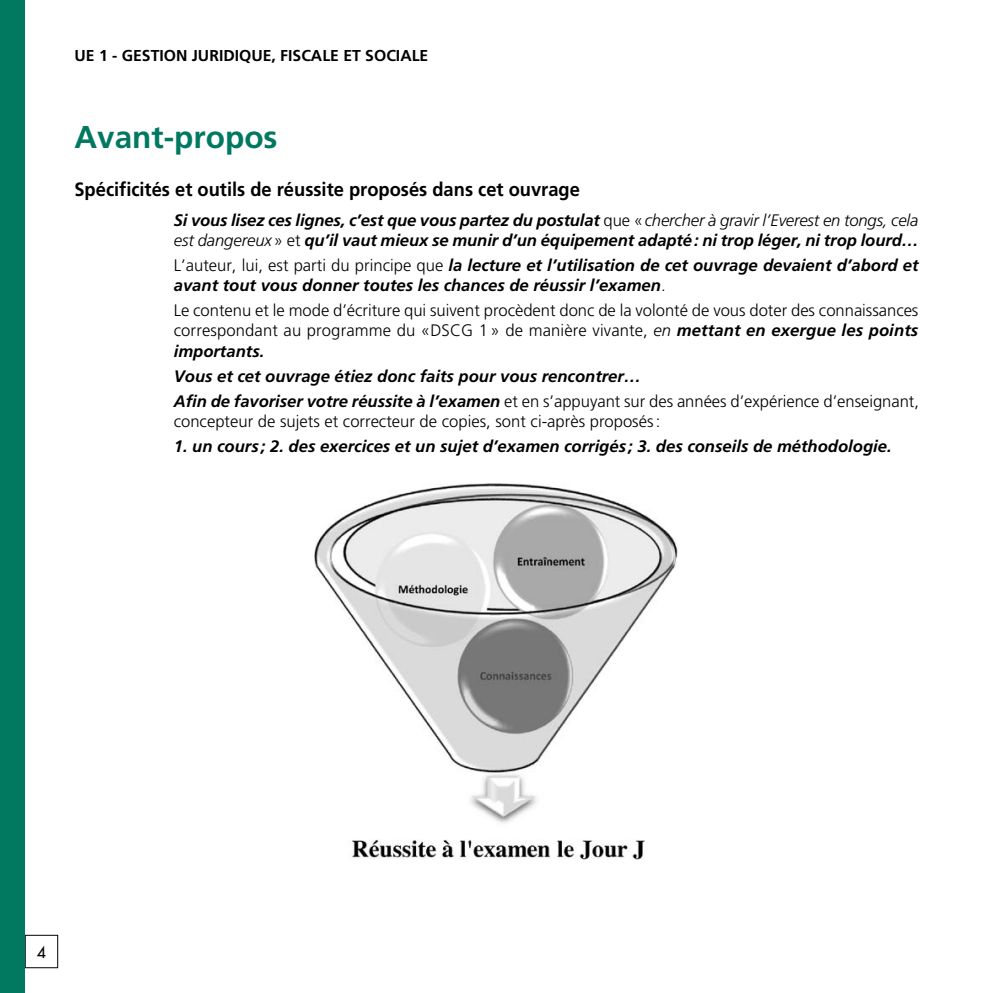
<style>
.page{position:relative;width:993px;height:993px;background:#fff}
.page>*{position:absolute;margin:0;border:0;box-sizing:border-box;transform-origin:0 0}
.t1{font:700 31.5px "Frutiger LT Std";color:#007960}
.t2{font:700 19.25px "Frutiger LT Std";color:#000;scale:.95 1}
.t3{font:italic 700 16.62px/20.1px "Frutiger LT Std";color:#000}
.t4{font:300 16.62px/20.1px "Frutiger LT Std";color:#000;text-align:justify}
.t5{font:700 15.75px "Frutiger LT Std";color:#000}
.t6{font:500 15.75px "Futura Std";color:#000}
.s1{font-weight:300;font-style:normal}
.s2{font-weight:300}
.s3{font-style:italic}
.s4{font-weight:700;font-style:italic}
</style>
<div class="page">
<div style="left:25px;top:934px;width:33px;height:33px;border:1px solid #000"></div>
<div style="left:0;top:0;width:25px;height:992px;background:#007960"></div>
<img style="left:315px;top:483px;width:362px;height:377px">
<p class="t5" style="left:74px;top:47px;width:355px">UE 1 - GESTION JURIDIQUE, FISCALE ET SOCIALE</p>
<h1 class="t1" style="left:74px;top:118px;width:204px">Avant-propos</h1>
<p class="t2" style="left:74px;top:178px;width:533px">Spécificités et outils de réussite proposés dans cet ouvrage</p>
<p class="t3" style="left:174px;top:210px;width:746px">Si vous lisez ces lignes, c’est que vous partez du postulat <span class="s1">que «</span><span class="s2">chercher à gravir l’Everest en tongs, cela est dangereux</span><span class="s1">» et</span> qu’il vaut mieux se munir d’un équipement adapté: ni trop léger, ni trop lourd…</p>
<p class="t3" style="left:174px;top:255px;width:746px"><span class="s1">L’auteur, lui, est parti du principe que</span> la lecture et l’utilisation de cet ouvrage devaient d’abord et avant tout vous donner toutes les chances de réussir l’examen<span class="s1">.</span></p>
<p class="t4" style="left:174px;top:300px;width:746px">Le contenu et le mode d’écriture qui suivent procèdent donc de la volonté de vous doter des connaissances correspondant au programme du «DSCG 1 » de manière vivante, <span class="s3">en</span> <span class="s4">mettant en exergue les points importants.</span></p>
<p class="t3" style="left:174px;top:363px;width:746px;line-height:25px">Vous et cet ouvrage étiez donc faits pour vous rencontrer…<br>Afin de favoriser votre réussite à l’examen <span class="s1">et en s’appuyant sur des années d’expérience d’enseignant,</span></p>
<p class="t4" style="left:174px;top:411px;width:488px">concepteur de sujets et correcteur de copies, sont ci-après proposés:</p>
<p class="t3" style="left:174px;top:436px;width:719px">1. un cours ; 2. des exercices et un sujet d’examen corrigés ; 3. des conseils de méthodologie.</p>
<p class="t6" style="left:37px;top:942px;width:11px">4</p>
</div>
